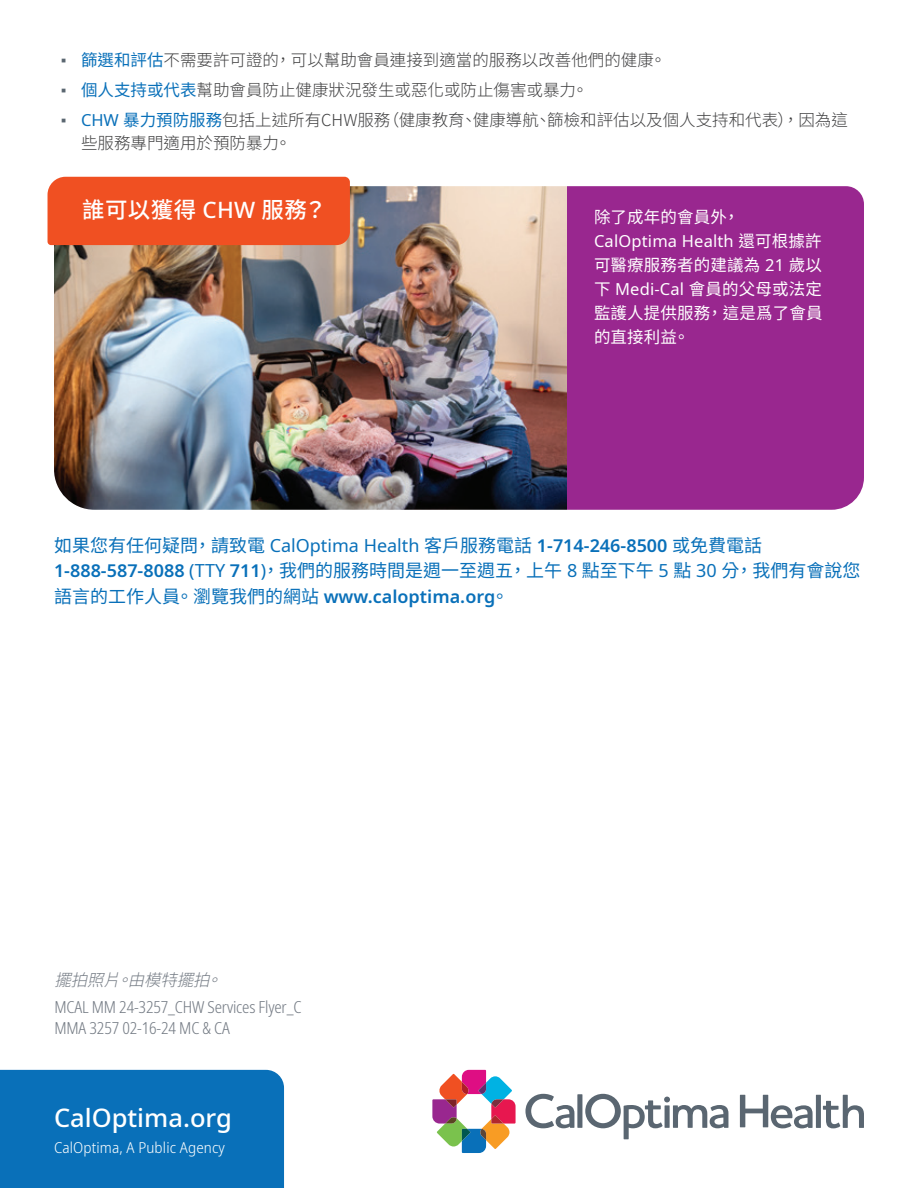
<style>
.page{position:relative;width:918px;height:1188px;background:#fff}
.page>*{position:absolute;margin:0;border:0;box-sizing:border-box;transform-origin:0 0}
.t1{font:500 25.5px "Noto Sans";color:#fff}
.t2{font:500 22.5px "Noto Sans TC";letter-spacing:.02em;color:#fff}
.t3{font:18px/25.5px "Noto Sans TC";color:#0970b9}
.t4{font:600 18px "Noto Sans";color:#0970b9}
.t5{font:300 16.5px/23.2px "Noto Sans TC";color:#3e3e3f}
.t6{font:16.5px/24px "Noto Sans TC";letter-spacing:.01em;color:#fff;text-align:justify}
.t7{font:300 condensed 16.5px/20.5px "Noto Sans";letter-spacing:-.01em;color:#747b84}
.t8{font:16.5px "Noto Sans";letter-spacing:.01em;color:#fff}
.t9{font:italic 300 16.5px "Noto Sans TC";color:#747b84}
.t10{font:300 semi-condensed 15px "Noto Sans";letter-spacing:.01em;color:#fff}
.s1{font-family:"Arial";font-weight:400;color:#5a6670}
.s2{font-weight:400;color:#0970b9}
.s3{font-family:"Noto Sans";font-weight:400;color:#0970b9}
.s4{font-size:22.5px;color:#fff}
.s5{font-family:"Noto Sans"}
.s6{font-family:"Noto Sans TC"}
.s7{font-family:"Noto Sans CJ Ktc"}
.s8{font-family:"Noto Sans";font-weight:600}
.s9{font-family:"Noto Sans TC";font-weight:400}
</style>
<div class="page">
<img style="left:54px;top:186px;width:513px;height:324px">
<div style="left:567px;top:186px;width:297px;height:324px;background:#99278f"></div>
<div style="left:48px;top:177px;width:302px;height:68px;background:#f05022"></div>
<div style="left:0;top:1070px;width:284px;height:118px;background:#0970b9"></div>
<svg style="left:432px;top:1070px;width:84px;height:83px"></svg>
<svg style="left:525px;top:1094px;width:49px;height:34px"></svg>
<div style="left:577px;top:1094px;width:5px;height:34px;background:#5a6671"></div>
<svg style="left:585px;top:1094px;width:143px;height:45px"></svg>
<svg style="left:740px;top:1095px;width:73px;height:33px"></svg>
<div style="left:816px;top:1095px;width:5px;height:33px;background:#5a6671"></div>
<svg style="left:823px;top:1095px;width:41px;height:33px"></svg>
<p class="t5" style="left:61px;top:49px;width:607px"><span class="s1">▪</span> <span class="s2">篩選和評估</span>不需要許可證的， 可以幫助會員連接到適當的服務以改善他們的健康。</p>
<p class="t5" style="left:61px;top:79px;width:529px"><span class="s1">▪</span> <span class="s2">個人支持或代表</span>幫助會員防止健康狀況發生或惡化或防止傷害或暴力。</p>
<p class="t5" style="left:81px;top:109px;width:768px;text-indent:-20px"><span class="s1">▪</span> <span class="s3">CHW</span> <span class="s2">暴力預防服務</span>包括上述所有CHW服務（健康教育、健康導航、篩檢和評估以及個人支持和代表）， 因為這些服務專門適用於預防暴力。<span class="s4">h</span></p>
<h2 class="t2" style="left:82px;top:197px;width:246px">誰可以獲得 <span class="s5">CHW</span> 服務？</h2>
<p class="t6" style="left:594px;top:205px;width:147px">除了成年的會員外，</p>
<p class="t8" style="left:594px;top:229px;width:229px">CalOptima Health <span class="s6">還可根據許</span></p>
<p class="t6" style="left:594px;top:253px;width:230px">可醫療服務者的建議為 <span class="s5">21</span> 歲以下 <span class="s5">Medi-Cal</span> 會員的父母或法定監護人提供服務， 這是<span class="s7">爲</span>了會員的直接利益。</p>
<p class="t3" style="left:54px;top:533px;width:808px">如果您有任何疑問， 請致電 <span class="s5">CalOptima Health</span> 客戶服務電話 <span class="s8">1-714-246-8500</span> 或免費電話<br><span class="s8">1-888-587-8088</span> <span class="s5">(TTY</span> <span class="s8">711</span><span class="s5">)</span>， 我們的服務時間是週一至週五， 上午 <span class="s5">8</span> 點至下午 <span class="s5">5</span> 點 <span class="s5">30</span> 分， 我們有會說您</p>
<p class="t4" style="left:54px;top:583px;width:456px"><span class="s9">語言的工作人員。 瀏覽我們的網站</span> www.caloptima.org<span class="s9">。</span></p>
<p class="t9" style="left:55px;top:971px;width:179px">擺拍照片。由模特擺拍。</p>
<p class="t7" style="left:55px;top:997px;width:248px">MCAL MM 24-3257_CHW Services Flyer_C<br>MMA 3257 02-16-24 MC &amp; CA</p>
<h1 class="t1" style="left:54px;top:1100px;width:179px">CalOptima.org</h1>
<p class="t10" style="left:54px;top:1137px;width:172px">CalOptima, A Public Agency</p>
</div>
